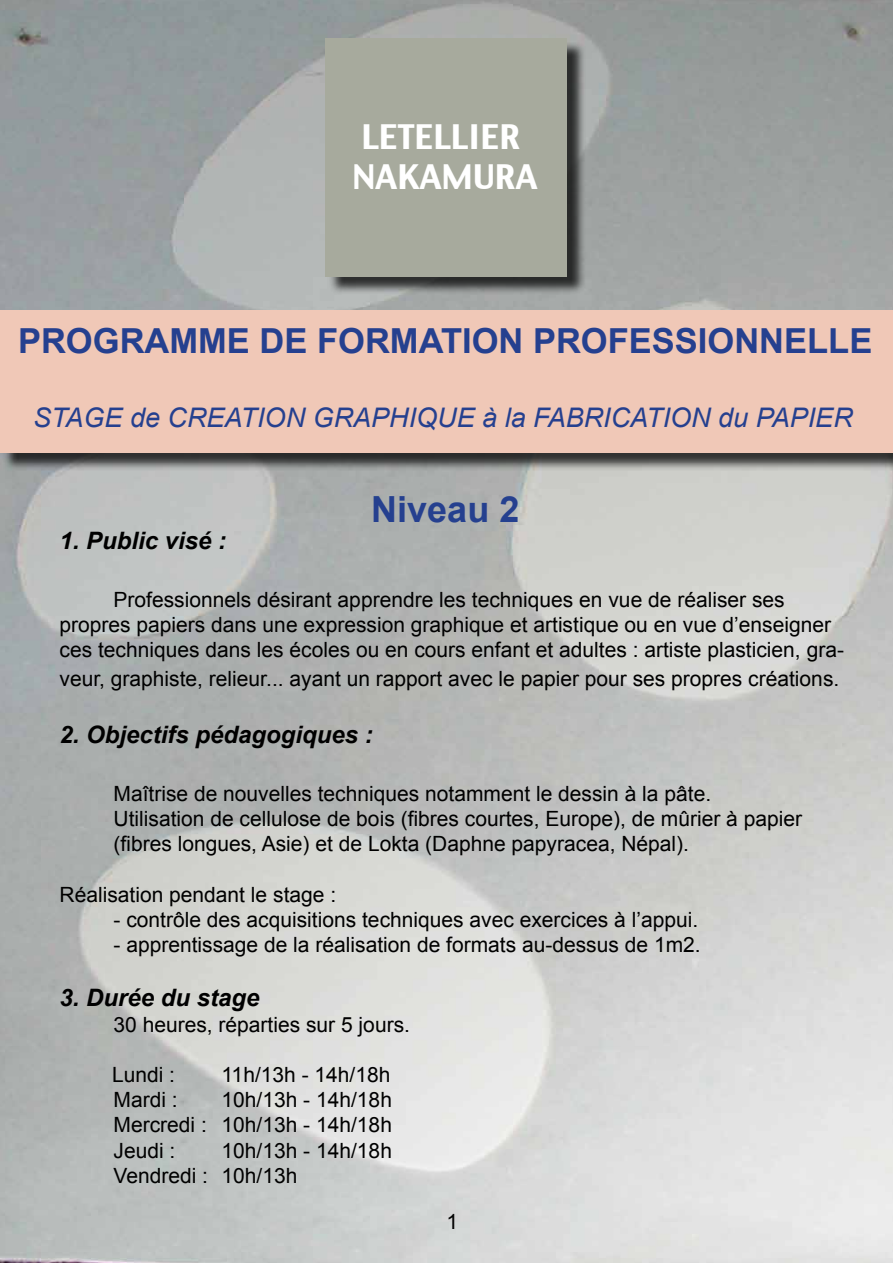
<style>
.page{position:relative;width:893px;height:1263px;background:#fff}
.page>*{position:absolute;margin:0;border:0;box-sizing:border-box;transform-origin:0 0}
.t1{font:700 36px "Arial";color:#25408f}
.t2{font:700 34.5px "Arial";color:#25408f}
.t3{font:33px/39.6px "Charcoal CY";color:#fff}
.t4{font:italic 27px "Arial";color:#25408f}
.t5{font:italic 700 24px "Arial";color:#000}
.t6{font:21px/25.2px "Arial";color:#000}
</style>
<div class="page">
<img style="left:0;top:0;width:893px;height:1263px">
<div style="left:328px;top:41px;width:258px;height:254px;background:#000;opacity:.75"></div>
<div style="left:326px;top:38px;width:241px;height:238px;background:#a7aa9d"></div>
<div style="left:2px;top:313px;width:891px;height:158px;background:#000;opacity:.75"></div>
<div style="left:0;top:310px;width:893px;height:143px;background:#f0c8b7"></div>
<h3 class="t3" style="left:352px;top:117px;width:187px">LETELLIER<br>NAKAMURA</h3>
<h2 class="t2" style="left:18px;top:319px;width:856px">PROGRAMME DE FORMATION PROFESSIONNELLE</h2>
<p class="t4" style="left:33px;top:400px;width:821px">STAGE de CREATION GRAPHIQUE à la FABRICATION du PAPIER</p>
<p class="t5" style="left:60px;top:525px;width:168px">1. Public visé :</p>
<h1 class="t1" style="left:371px;top:485px;width:150px">Niveau 2</h1>
<p class="t6" style="left:60px;top:587px;width:786px;text-indent:54px">Professionnels désirant apprendre les techniques en vue de réaliser ses propres papiers dans une expression graphique et artistique ou en vue d’enseigner ces techniques dans les écoles ou en cours enfant et adultes : artiste plasticien, gra-</p>
<p class="t6" style="left:60px;top:666px;width:781px">veur, graphiste, relieur... ayant un rapport avec le papier pour ses propres créations.</p>
<p class="t5" style="left:60px;top:719px;width:315px">2. Objectifs pédagogiques :</p>
<p class="t6" style="left:114px;top:781px;width:690px">Maîtrise de nouvelles techniques notamment le dessin à la pâte.<br>Utilisation de cellulose de bois (fibres courtes, Europe), de mûrier à papier (fibres longues, Asie) et de Lokta (Daphne papyracea, Népal).</p>
<p class="t6" style="left:60px;top:882px;width:278px">Réalisation pendant le stage :</p>
<p class="t6" style="left:114px;top:907px;width:586px">- contrôle des acquisitions techniques avec exercices à l’appui.</p>
<p class="t6" style="left:114px;top:932px;width:589px">- apprentissage de la réalisation de formats au-dessus de 1m2.</p>
<p class="t5" style="left:60px;top:982px;width:202px">3. Durée du stage</p>
<p class="t6" style="left:114px;top:1012px;width:298px">30 heures, réparties sur 5 jours.</p>
<p class="t6" style="left:112px;top:1062px;width:65px">Lundi :</p>
<p class="t6" style="left:222px;top:1062px;width:170px">11h/13h - 14h/18h</p>
<p class="t6" style="left:114px;top:1087px;width:66px">Mardi :</p>
<p class="t6" style="left:114px;top:1087px;width:280px;text-align:justify;text-indent:108px">10h/13h - 14h/18h Mercredi : 10h/13h - 14h/18h Jeudi :</p>
<p class="t6" style="left:114px;top:1138px;width:280px;text-indent:108px">10h/13h - 14h/18h<br>Vendredi : 10h/13h</p>
<p class="t6" style="left:446px;top:1209px;width:13px">1</p>
</div>
